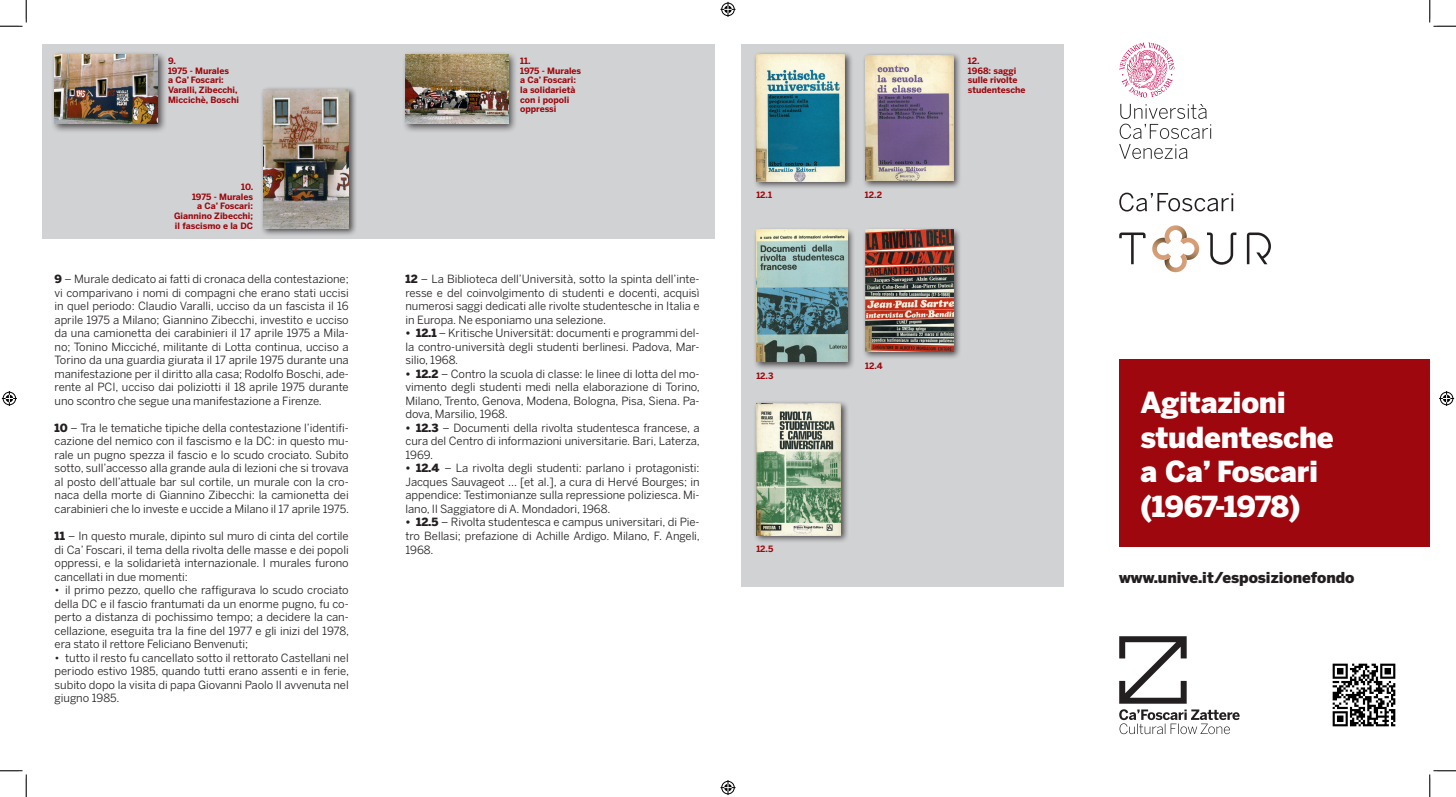
<style>
.page{position:relative;width:1456px;height:797px;background:#fff}
.page>*{position:absolute;margin:0;border:0;box-sizing:border-box;transform-origin:0 0}
.t1{font:900 28.75px/34.5px "Benton Sans";letter-spacing:-.01em;color:#fff}
.t2{font:900 14.88px "Benton Sans";color:#231f20}
.t3{font:11.25px/13.5px "Benton Sans";letter-spacing:-.005em;color:#231f20;text-align:justify}
.t4{font:700 8.62px/9.5px "Benton Sans";color:#9d070d}
.s1{font-weight:900}
</style>
<div class="page">
<div style="left:741px;top:44px;width:322px;height:542px;background:#d1d2d4"></div>
<div style="left:1119px;top:359px;width:310px;height:188px;background:#9d070d"></div>
<svg style="left:1119px;top:43px;width:55px;height:55px"></svg>
<svg style="left:1119px;top:104px;width:92px;height:55px"></svg>
<svg style="left:1119px;top:193px;width:114px;height:18px"></svg>
<svg style="left:1152px;top:225px;width:47px;height:47px"></svg>
<svg style="left:1119px;top:232px;width:26px;height:32px"></svg>
<svg style="left:1207px;top:232px;width:29px;height:33px"></svg>
<svg style="left:1247px;top:232px;width:24px;height:32px"></svg>
<img style="left:1332px;top:663px;width:64px;height:64px">
<div style="left:42px;top:44px;width:672px;height:195px;background:#d1d2d4"></div>
<div style="left:51px;top:51px;width:116px;height:82px;background:#231f20;opacity:.75"></div>
<img style="left:55px;top:55px;width:102px;height:68px">
<div style="left:260px;top:86px;width:97px;height:151px;background:#231f20;opacity:.75"></div>
<img style="left:264px;top:89px;width:85px;height:139px">
<div style="left:753px;top:52px;width:100px;height:138px;background:#231f20;opacity:.75"></div>
<img style="left:756px;top:55px;width:89px;height:126px">
<div style="left:402px;top:51px;width:116px;height:82px;background:#231f20;opacity:.75"></div>
<img style="left:405px;top:55px;width:103px;height:68px">
<svg style="left:1119px;top:636px;width:67px;height:67px"></svg>
<svg style="left:1119px;top:709px;width:120px;height:25px"></svg>
<div style="left:753px;top:400px;width:96px;height:143px;background:#231f20;opacity:.75"></div>
<img style="left:756px;top:403px;width:85px;height:132px">
<div style="left:862px;top:227px;width:100px;height:132px;background:#231f20;opacity:.75"></div>
<img style="left:865px;top:230px;width:88px;height:121px">
<div style="left:753px;top:227px;width:102px;height:143px;background:#231f20;opacity:.75"></div>
<img style="left:756px;top:230px;width:91px;height:131px">
<div style="left:862px;top:52px;width:100px;height:137px;background:#231f20;opacity:.75"></div>
<img style="left:865px;top:55px;width:88px;height:126px">
<svg style="left:0;top:0;width:27px;height:27px"></svg>
<svg style="left:0;top:770px;width:27px;height:27px"></svg>
<svg style="left:1429px;top:0;width:27px;height:27px"></svg>
<svg style="left:1429px;top:770px;width:27px;height:27px"></svg>
<svg style="left:720px;top:2px;width:15px;height:15px"></svg>
<svg style="left:720px;top:780px;width:15px;height:15px"></svg>
<svg style="left:2px;top:391px;width:15px;height:15px"></svg>
<svg style="left:1439px;top:391px;width:15px;height:15px"></svg>
<p class="t4" style="left:168px;top:56px;width:9px">9.</p>
<p class="t4" style="left:168px;top:66px;width:72px">1975 - Murales<br>a Ca’ Foscari:<br>Varalli, Zibecchi,<br>Miccichè, Boschi</p>
<p class="t4" style="left:241px;top:182px;width:14px">10.</p>
<p class="t4" style="left:174px;top:192px;width:81px;text-align:right">1975 - Murales<br>a Ca’ Foscari:<br>Giannino Zibecchi; il fascismo e la DC</p>
<p class="t3" style="left:55px;top:272px;width:296px"><span class="s1">9</span> – Murale dedicato ai fatti di cronaca della contestazione; vi comparivano i nomi di compagni che erano stati uccisi in quel periodo: Claudio Varalli, ucciso da un fascista il 16 aprile 1975 a Milano; Giannino Zibecchi, investito e ucciso da una camionetta dei carabinieri il 17 aprile 1975 a Mila&shy;no; Tonino Micciché, militante di Lotta continua, ucciso a Torino da una guardia giurata il 17 aprile 1975 durante una manifestazione per il diritto alla casa; Rodolfo Boschi, ade&shy;rente al PCI, ucciso dai poliziotti il 18 aprile 1975 durante uno scontro che segue una manifestazione a Firenze.</p>
<p class="t3" style="left:55px;top:421px;width:296px"><span class="s1">10</span> – Tra le tematiche tipiche della contestazione l’identifi&shy;cazione del nemico con il fascismo e la DC: in questo mu&shy;rale un pugno spezza il fascio e lo scudo crociato. Subito sotto, sull’accesso alla grande aula di lezioni che si trovava al posto dell’attuale bar sul cortile, un murale con la cro&shy;naca della morte di Giannino Zibecchi: la camionetta dei carabinieri che lo investe e uccide a Milano il 17 aprile 1975.</p>
<p class="t3" style="left:55px;top:529px;width:296px"><span class="s1">11</span> – In questo murale, dipinto sul muro di cinta del cortile di Ca’ Foscari, il tema della rivolta delle masse e dei popoli oppressi, e la solidarietà internazionale. I murales furono cancellati in due momenti:</p>
<p class="t3" style="left:55px;top:583px;width:296px">• il primo pezzo, quello che raffigurava lo scudo crociato della DC e il fascio frantumati da un enorme pugno, fu co&shy;perto a distanza di pochissimo tempo; a decidere la can&shy;cellazione, eseguita tra la fine del 1977 e gli inizi del 1978, era stato il rettore Feliciano Benvenuti;</p>
<p class="t3" style="left:55px;top:650px;width:296px">• tutto il resto fu cancellato sotto il rettorato Castellani nel periodo estivo 1985, quando tutti erano assenti e in ferie, subito dopo la visita di papa Giovanni Paolo II avvenuta nel giugno 1985.</p>
<p class="t4" style="left:520px;top:56px;width:12px">11.</p>
<p class="t4" style="left:520px;top:66px;width:63px">1975 - Murales a Ca’ Foscari: la solidarietà con i popoli oppressi</p>
<p class="t3" style="left:405px;top:272px;width:296px"><span class="s1">12</span> – La Biblioteca dell’Università, sotto la spinta dell’inte&shy;resse e del coinvolgimento di studenti e docenti, acquisì numerosi saggi dedicati alle rivolte studentesche in Italia e in Europa. Ne esponiamo una selezione.</p>
<p class="t3" style="left:405px;top:326px;width:296px"><span class="s1">• 12.1</span> – Kritische Universität: documenti e programmi del&shy;la contro-università degli studenti berlinesi. Padova, Mar&shy;silio, 1968.</p>
<p class="t3" style="left:405px;top:367px;width:296px"><span class="s1">• 12.2</span> – Contro la scuola di classe: le linee di lotta del mo&shy;vimento degli studenti medi nella elaborazione di Torino, Milano, Trento, Genova, Modena, Bologna, Pisa, Siena. Pa&shy;dova, Marsilio, 1968.</p>
<p class="t3" style="left:405px;top:421px;width:296px"><span class="s1">• 12.3</span> – Documenti della rivolta studentesca francese, a cura del Centro di informazioni universitarie. Bari, Laterza, 1969.</p>
<p class="t3" style="left:405px;top:461px;width:296px"><span class="s1">• 12.4</span> – La rivolta degli studenti: parlano i protagonisti:<br>Jacques Sauvageot ... [et al.], a cura di Hervé Bourges; in appendice: Testimonianze sulla repressione poliziesca. Mi&shy;lano, Il Saggiatore di A. Mondadori, 1968.</p>
<p class="t3" style="left:405px;top:515px;width:296px"><span class="s1">• 12.5</span> – Rivolta studentesca e campus universitari, di Pie&shy;tro Bellasi; prefazione di Achille Ardigo. Milano, F. Angeli, 1968.</p>
<p class="t4" style="left:756px;top:190px;width:17px">12.1</p>
<p class="t4" style="left:865px;top:190px;width:19px">12.2</p>
<p class="t4" style="left:756px;top:370px;width:19px">12.3</p>
<p class="t4" style="left:756px;top:544px;width:19px">12.5</p>
<p class="t4" style="left:865px;top:361px;width:19px">12.4</p>
<p class="t4" style="left:968px;top:56px;width:13px">12.</p>
<p class="t4" style="left:968px;top:66px;width:59px">1968: saggi sulle rivolte studentesche</p>
<p class="t1" style="left:1140px;top:385px;width:195px">Agitazioni studentesche a Ca’ Foscari (1967-1978)</p>
<p class="t2" style="left:1119px;top:568px;width:237px">www.unive.it/esposizionefondo</p>
</div>
